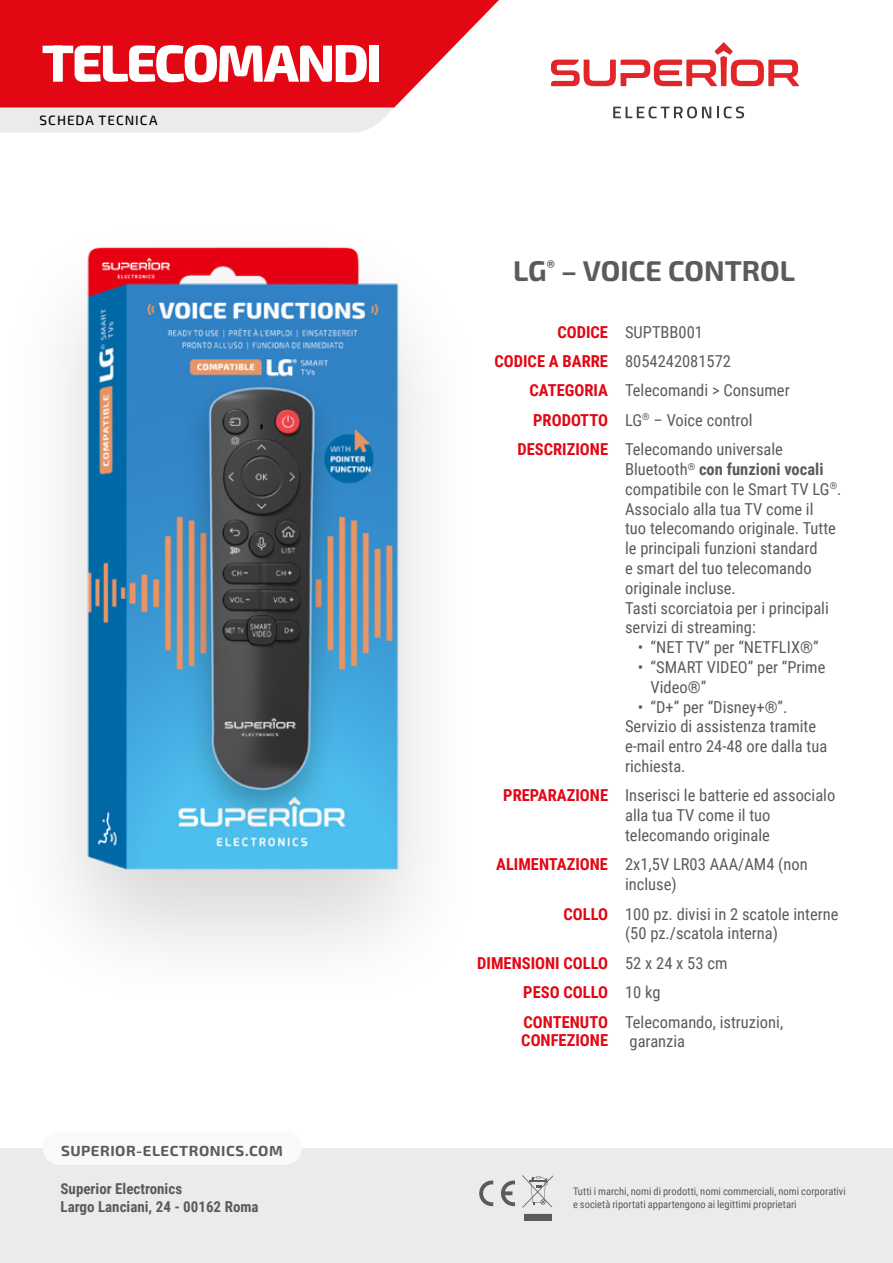
<style>
.page{position:relative;width:893px;height:1263px;background:#fff}
.page>*{position:absolute;margin:0;border:0;box-sizing:border-box;transform-origin:0 0}
.t1{font:800 52.2px "Exo 2";letter-spacing:-.05em;color:#fff}
.t2{font:700 28.5px "Exo 2";color:#5b5b5c}
.t3{font:16.5px/19.8px "Roboto Condensed";color:#5b5b5c}
.t4{font:700 16.5px/29.4px "Roboto Condensed";color:#e30613}
.t5{font:700 15px/18px "Roboto Condensed";color:#5b5b5c}
.t6{font:700 14.55px "Exo 2";letter-spacing:.035em;color:#5b5b5c}
.t7{font:500 13.5px "Exo 2";letter-spacing:.075em;color:#000}
.t8{font:10.5px/12.6px "Roboto Condensed";letter-spacing:.005em;color:#5b5b5c}
.s1{font-weight:700;color:#e30613}
.s2{font-weight:700}
.s3{font-weight:400;color:#5b5b5c}
</style>
<div class="page">
<svg style="left:0;top:0;width:499px;height:108px;background:#e6212c"></svg>
<svg style="left:551px;top:42px;width:248px;height:44px"></svg>
<svg style="left:613px;top:106px;width:98px;height:12px"></svg>
<svg style="left:717px;top:106px;width:27px;height:12px"></svg>
<div style="left:0;top:108px;width:393px;height:24px;background:#ebebec"></div>
<div style="left:0;top:1148px;width:893px;height:115px;background:#ebebec"></div>
<svg style="left:479px;top:1180px;width:14px;height:26px"></svg>
<svg style="left:501px;top:1180px;width:14px;height:26px"></svg>
<svg style="left:522px;top:1175px;width:31px;height:45px"></svg>
<div style="left:43px;top:1131px;width:259px;height:34px;background:#f9f9f9;border-radius:17px"></div>
<div style="left:0;top:210px;width:489px;height:806px;background:#000;opacity:.16"></div>
<img style="left:70px;top:238px;width:347px;height:644px">
<h1 class="t1" style="left:42px;top:27px;width:342px">TELECOMANDI</h1>
<p class="t7" style="left:40px;top:110px;width:119px">SCHEDA TECNICA</p>
<p class="t6" style="left:61px;top:1140px;width:223px">SUPERIOR-ELECTRONICS.COM</p>
<p class="t5" style="left:61px;top:1179px;width:200px">Superior Electronics<br>Largo Lanciani, 24 - 00162 Roma</p>
<h2 class="t2" style="left:513px;top:251px;width:284px">LG<sup>®</sup> – VOICE CONTROL</h2>
<p class="t3" style="left:557px;top:321px;width:147px"><span class="s1">CODICE</span> SUPTBB001</p>
<p class="t3" style="left:494px;top:351px;width:238px"><span class="s1">CODICE A BARRE</span> 8054242081572</p>
<p class="t3" style="left:529px;top:380px;width:262px"><span class="s1">CATEGORIA</span> Telecomandi &gt; Consumer</p>
<p class="t3" style="left:533px;top:409px;width:221px"><span class="s1">PRODOTTO</span> LG<sup>®</sup> – Voice control</p>
<p class="t3" style="left:517px;top:439px;width:267px"><span class="s1">DESCRIZIONE</span> Telecomando universale</p>
<p class="t3" style="left:625px;top:459px;width:218px">Bluetooth<sup>®</sup> <span class="s2">con funzioni vocali </span>compatibile con le Smart TV LG<sup>®</sup>.<br>Associalo alla tua TV come il<br>tuo telecomando originale. Tutte le principali funzioni standard<br>e smart del tuo telecomando originale incluse.<br>Tasti scorciatoia per i principali servizi di streaming:</p>
<p class="t3" style="left:638px;top:637px;width:182px">• “NET TV” per “NETFLIX®”</p>
<p class="t3" style="left:651px;top:657px;width:176px;text-indent:-13px">• “SMART VIDEO” per “Prime<br>Video®”</p>
<p class="t3" style="left:625px;top:696px;width:204px;text-indent:13px">• “D+” per “Disney+®”.<br>Servizio di assistenza tramite e-mail entro 24-48 ore dalla tua richiesta.</p>
<p class="t3" style="left:625px;top:785px;width:212px;text-indent:-122px"><span class="s1">PREPARAZIONE</span> Inserisci le batterie ed associalo alla tua TV come il tuo telecomando originale</p>
<p class="t3" style="left:496px;top:854px;width:313px;text-align:center"><span class="s1">ALIMENTAZIONE</span> 2x1,5V LR03 AAA/AM4 (non incluse)</p>
<p class="t3" style="left:563px;top:903px;width:276px;text-align:center"><span class="s1">COLLO</span> 100 pz. divisi in 2 scatole interne (50 pz./scatola interna)</p>
<p class="t4" style="left:523px;top:948px;width:206px;text-indent:-46px">DIMENSIONI COLLO <span class="s3">52 x 24 x 53 cm<br></span>PESO COLLO <span class="s3">10 kg<br></span>CONTENUTO</p>
<p class="t4" style="left:521px;top:1024px;width:88px">CONFEZIONE</p>
<p class="t3" style="left:625px;top:1011px;width:160px">Telecomando, istruzioni, garanzia</p>
<p class="t8" style="left:573px;top:1185px;width:274px">Tutti i marchi, nomi di prodotti, nomi commerciali, nomi corporativi e società riportati appartengono ai legittimi proprietari</p>
</div>
